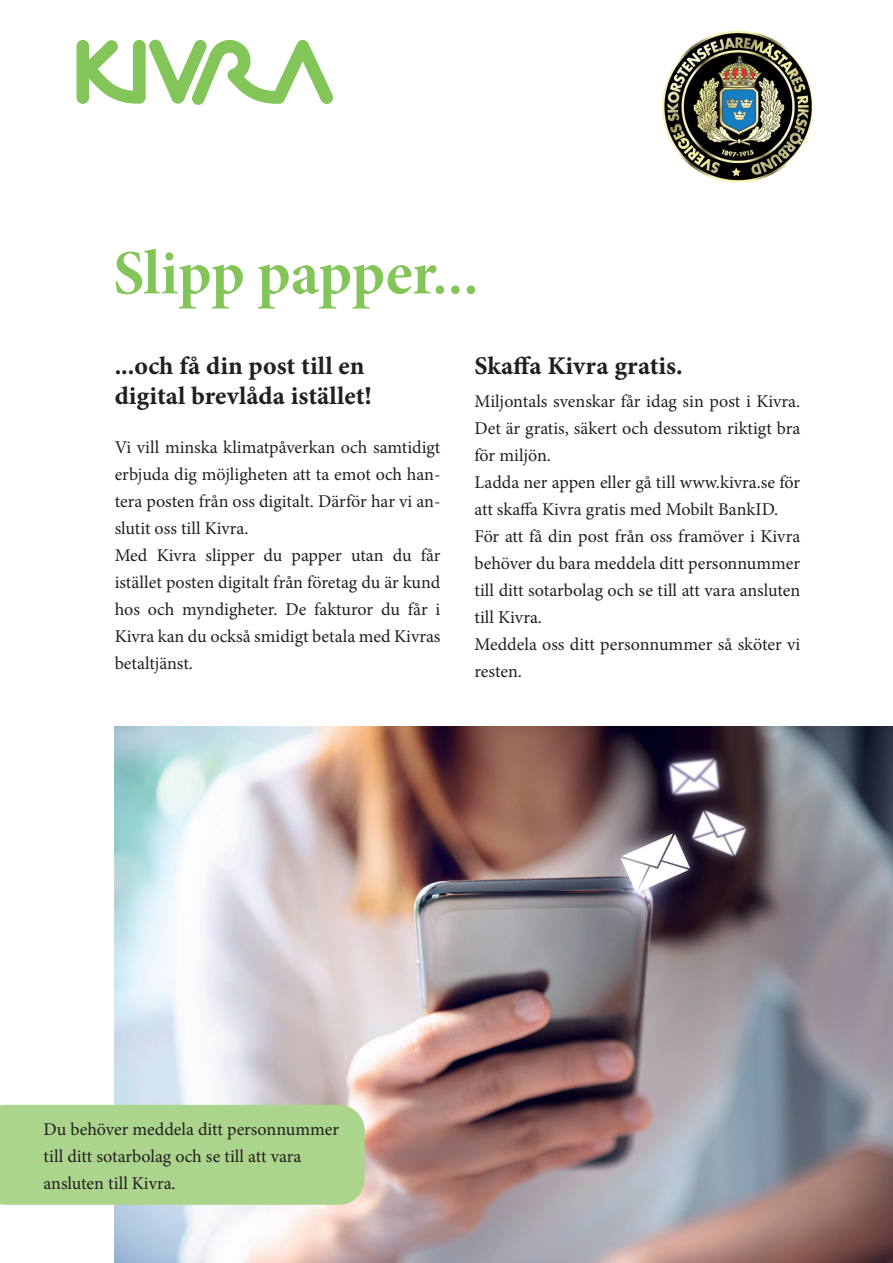
<style>
.page{position:relative;width:893px;height:1263px;background:#fff}
.page>*{position:absolute;margin:0;border:0;box-sizing:border-box;transform-origin:0 0}
.t1{font:63px "Minion Pro Bold Subh";letter-spacing:-.005em;color:#83c559}
.t2{font:25.5px/30.6px "Minion Pro Bold Capt";color:#231f20}
.t3{font:18px/27px "Minion Pro";color:#231f20}
</style>
<div class="page">
<img style="left:115px;top:726px;width:778px;height:537px">
<svg style="left:77px;top:39px;width:256px;height:66px"></svg>
<img style="left:662px;top:30px;width:152px;height:153px">
<div style="left:0;top:1105px;width:365px;height:100px;background:#abd48c"></div>
<h1 class="t1" style="left:114px;top:231px;width:367px">Slipp papper...</h1>
<h2 class="t2" style="left:115px;top:350px;width:259px">...och få din post till en digital brevlåda istället!</h2>
<p class="t3" style="left:115px;top:433px;width:327px">Vi vill minska klimatpåverkan och samtidigt erbjuda dig möjligheten att ta emot och han&shy;tera posten från oss digitalt. Därför har vi an&shy;slutit oss till Kivra.<br>Med Kivra slipper du papper utan du får istället posten digitalt från företag du är kund hos och myndigheter. De fakturor du får i Kivra kan du också smidigt betala med Kivras betaltjänst.</p>
<h2 class="t2" style="left:474px;top:350px;width:210px">Skaffa Kivra gratis.</h2>
<p class="t3" style="left:474px;top:387px;width:327px">Miljontals svenskar får idag sin post i Kivra.<br>Det är gratis, säkert och dessutom riktigt bra för miljön.<br>Ladda ner appen eller gå till www.kivra.se för att skaffa Kivra gratis med Mobilt BankID.<br>För att få din post från oss framöver i Kivra behöver du bara meddela ditt personnummer till ditt sotarbolag och se till att vara ansluten till Kivra.<br>Meddela oss ditt personnummer så sköter vi resten.</p>
<p class="t3" style="left:44px;top:1116px;width:297px">Du behöver meddela ditt personnummer till ditt sotarbolag och se till att vara ansluten till Kivra.</p>
</div>
